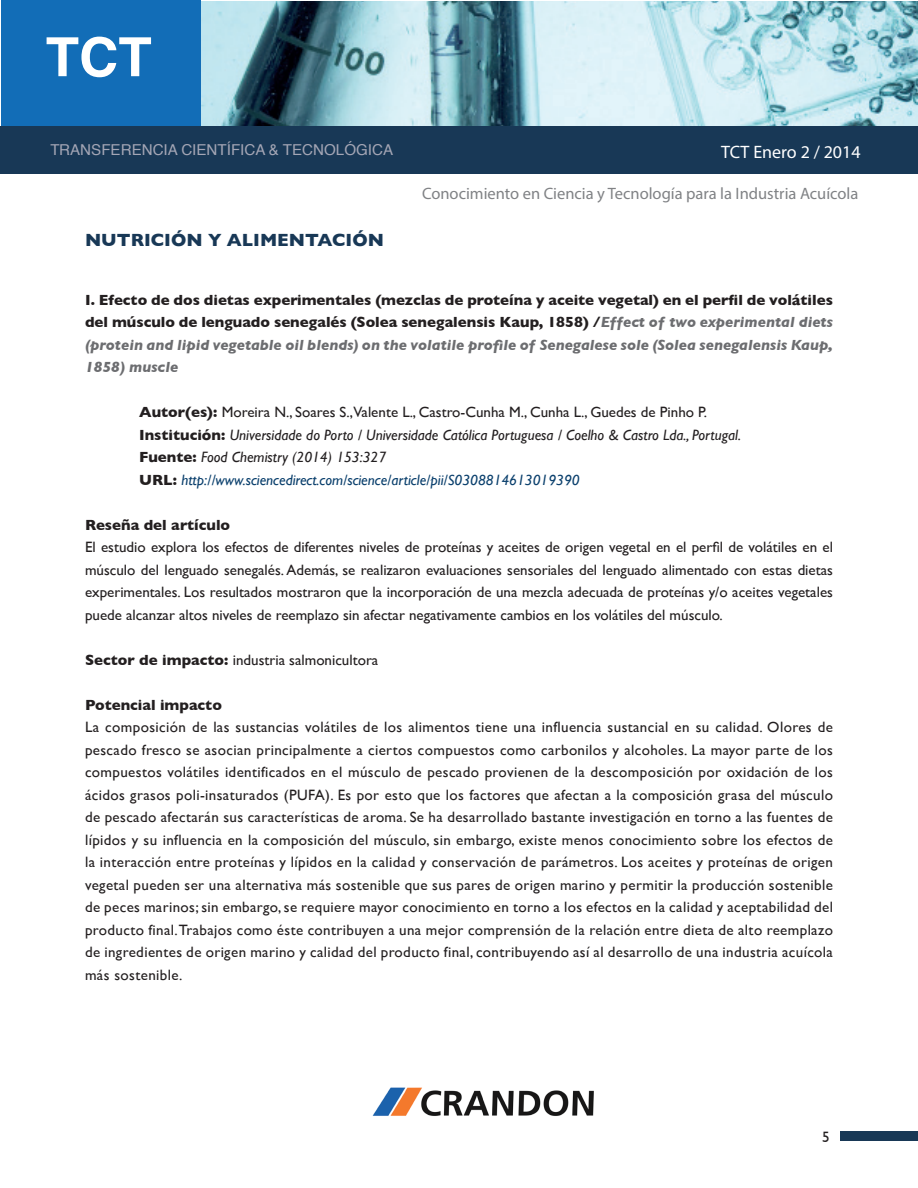
<style>
.page{position:relative;width:918px;height:1188px;background:#fff}
.page>*{position:absolute;margin:0;border:0;box-sizing:border-box;transform-origin:0 0}
.t1{font:700 54px "Helvetica";color:#fff}
.t2{font:700 18px "Gill Sans";color:#183856}
.t3{font:18px "Myriad Pro";color:#fff}
.t4{font:16.5px "Myriad Pro";color:#808285}
.t5{font:15px/22.5px "Gill Sans";color:#231f20;text-align:justify}
.t6{font:700 15px/22.5px "Gill Sans";color:#231f20;text-align:justify}
.t7{font:italic 15px/22.5px "Gill Sans";color:#231f20}
.t8{font:15px "Helvetica";color:#a4a6b5}
.s1{font-style:italic;color:#6c6d70}
.s2{font-weight:700;font-style:normal}
.s3{font-style:normal}
.s4{color:#0b406d}
.s5{font-weight:700}
</style>
<div class="page">
<div style="left:840px;top:1131px;width:78px;height:9px;background:#183856"></div>
<img style="left:372px;top:1087px;width:222px;height:29px">
<img style="left:200px;top:1px;width:718px;height:125px">
<div style="left:1px;top:0;width:199px;height:127px;background:#126db7"></div>
<div style="left:0;top:126px;width:918px;height:48px;background:#183856"></div>
<h1 class="t1" style="left:46px;top:14px;width:108px">TCT</h1>
<p class="t8" style="left:51px;top:138px;width:344px">TRANSFERENCIA CIENTÍFICA &amp; TECNOLÓGICA</p>
<p class="t2" style="left:85px;top:226px;width:300px">NUTRICIÓN Y ALIMENTACIÓN</p>
<p class="t3" style="left:721px;top:141px;width:141px">TCT Enero 2 / 2014</p>
<p class="t4" style="left:422px;top:184px;width:438px">Conocimiento en Ciencia y Tecnología para la Industria Acuícola</p>
<p class="t6" style="left:85px;top:288px;width:749px">I. Efecto de dos dietas experimentales (mezclas de proteína y aceite vegetal) en el perfil de volátiles del músculo de lenguado senegalés (Solea senegalensis Kaup, 1858) /<span class="s1">Effect of two experimental diets (protein and lipid vegetable oil blends) on the volatile profile of Senegalese sole (Solea senegalensis Kaup, 1858) muscle</span></p>
<p class="t7" style="left:139px;top:401px;width:603px"><span class="s2">Autor(es):</span> <span class="s3">Moreira N., Soares S.,Valente L., Castro-Cunha M., Cunha L., Guedes de Pinho P.<br></span><span class="s2">Institución:</span> Universidade do Porto / Universidade Católica Portuguesa / Coelho &amp; Castro Lda., Portugal.<br><span class="s2">Fuente:</span> Food Chemistry (2014) 153:327<br><span class="s2">URL:</span> <span class="s4">http://www.sciencedirect.com/science/article/pii/S0308814613019390</span></p>
<p class="t6" style="left:85px;top:513px;width:147px">Reseña del artículo</p>
<p class="t5" style="left:85px;top:536px;width:749px">El estudio explora los efectos de diferentes niveles de proteínas y aceites de origen vegetal en el perfil de volátiles en el músculo del lenguado senegalés. Además, se realizaron evaluaciones sensoriales del lenguado alimentado con estas dietas experimentales. Los resultados mostraron que la incorporación de una mezcla adecuada de proteínas y/o aceites vegetales puede alcanzar altos niveles de reemplazo sin afectar negativamente cambios en los volátiles del músculo.</p>
<p class="t5" style="left:85px;top:648px;width:295px"><span class="s5">Sector de impacto:</span> industria salmonicultora</p>
<p class="t6" style="left:85px;top:693px;width:138px">Potencial impacto</p>
<p class="t5" style="left:85px;top:716px;width:750px">La composición de las sustancias volátiles de los alimentos tiene una influencia sustancial en su calidad. Olores de pescado fresco se asocian principalmente a ciertos compuestos como carbonilos y alcoholes. La mayor parte de los compuestos volátiles identificados en el músculo de pescado provienen de la descomposición por oxidación de los ácidos grasos poli-insaturados (PUFA). Es por esto que los factores que afectan a la composición grasa del músculo de pescado afectarán sus características de aroma. Se ha desarrollado bastante investigación en torno a las fuentes de lípidos y su influencia en la composición del músculo, sin embargo, existe menos conocimiento sobre los efectos de la interacción entre proteínas y lípidos en la calidad y conservación de parámetros. Los aceites y proteínas de origen vegetal pueden ser una alternativa más sostenible que sus pares de origen marino y permitir la producción sostenible de peces marinos; sin embargo, se requiere mayor conocimiento en torno a los efectos en la calidad y aceptabilidad del producto final. Trabajos como éste contribuyen a una mejor comprensión de la relación entre dieta de alto reemplazo de ingredientes de origen marino y calidad del producto final, contribuyendo así al desarrollo de una industria acuícola más sostenible.</p>
<p class="t5" style="left:822px;top:1125px;width:9px">5</p>
</div>
